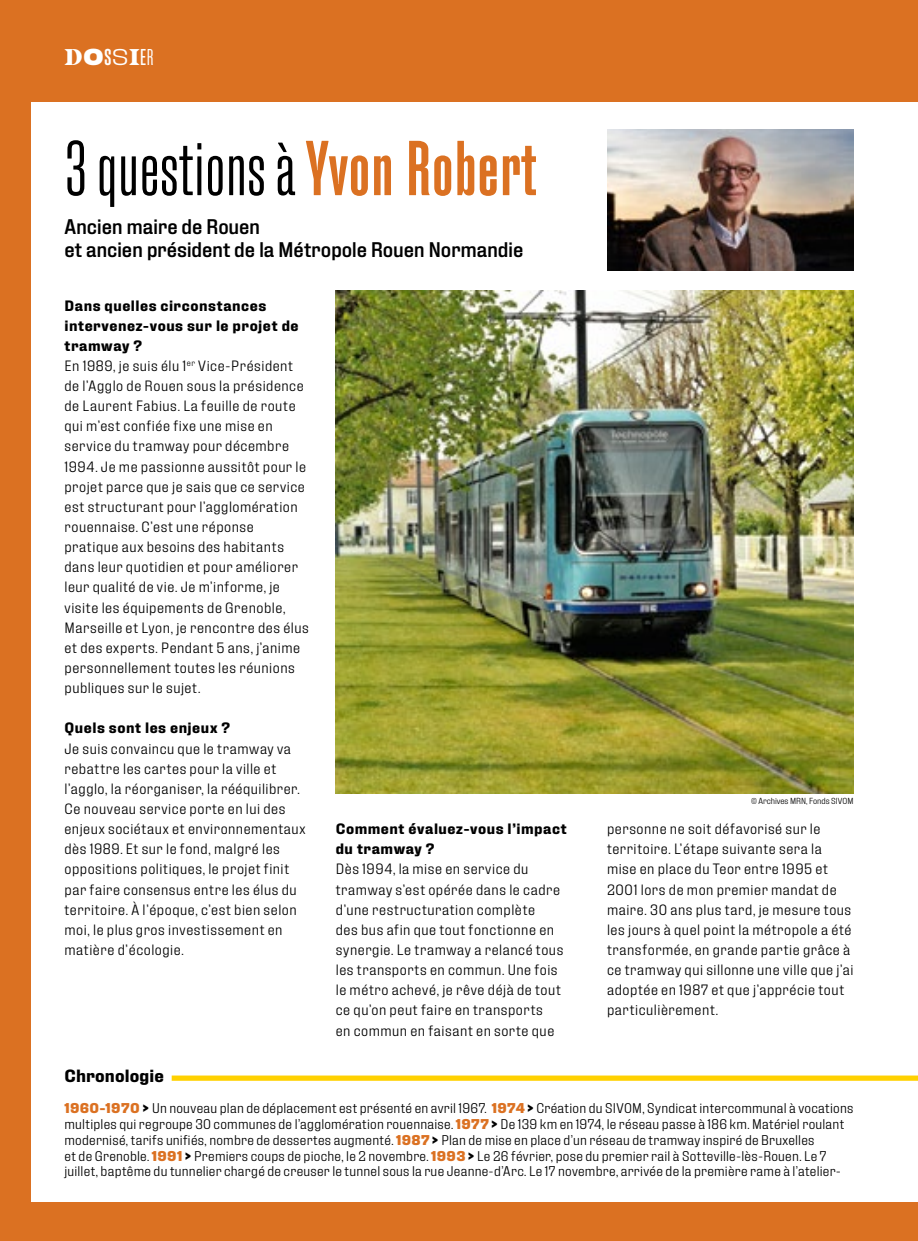
<style>
.page{position:relative;width:918px;height:1241px;background:#fff}
.page>*{position:absolute;margin:0;border:0;box-sizing:border-box;transform-origin:0 0}
.t1{font:300 condensed 77px "Fixture";color:#000}
.t2{font:900 22.75px "Beirut Display Trial";color:#fff}
.t3{font:500 21px/22.8px "Fixture";letter-spacing:-.015em;color:#000}
.t4{font:700 17.5px "Fixture";letter-spacing:.005em;color:#000}
.t5{font:300 14.88px/20.1px "Fixture";letter-spacing:.035em;color:#000}
.t6{font:700 14.88px/20.1px "Fixture";letter-spacing:.035em;color:#000}
.t7{font:300 14px/15.8px "Fixture";letter-spacing:.02em;color:#000}
.t8{font:300 8.75px "Fixture";color:#000}
.s1{font-family:"Fixture";font-stretch:expanded}
.s2{font-family:"Fixture";font-weight:500;font-stretch:condensed}
.s3{font-family:"Fixture";font-weight:300;font-stretch:expanded}
.s4{font-family:"Fixture";font-weight:400;font-stretch:condensed}
.s5{font-family:"Fixture";font-weight:300;font-stretch:condensed}
.s6{font-weight:500;color:#db7122}
.s7{font-weight:700}
.s8{font-weight:800;color:#db7122}
.s9{font-weight:800}
</style>
<div class="page">
<div style="left:0;top:0;width:918px;height:1240px;background:#db7122"></div>
<div style="left:32px;top:102px;width:886px;height:1098px;background:#fff"></div>
<div style="left:172px;top:1075px;width:746px;height:5px;background:#ffd100"></div>
<img style="left:607px;top:129px;width:246px;height:141px">
<img style="left:336px;top:290px;width:517px;height:503px">
<h2 class="t2" style="left:65px;top:47px;width:90px">D<span class="s1">O</span><span class="s2">S</span><span class="s3">S</span>I<span class="s4">E</span><span class="s5">R</span></h2>
<h1 class="t1" style="left:64px;top:121px;width:474px">3 questions à <span class="s6">Yvon Robert</span></h1>
<h3 class="t3" style="left:64px;top:215px;width:460px">Ancien maire de Rouen<br>et ancien président de la Métropole Rouen Normandie</h3>
<p class="t5" style="left:64px;top:295px;width:246px"><span class="s7">Dans quelles circonstances intervenez-vous sur le projet de tramway ?<br></span>En 1989, je suis élu 1<sup>er</sup> Vice-Président de l’Agglo de Rouen sous la présidence de Laurent Fabius. La feuille de route qui m’est confiée fixe une mise en service du tramway pour décembre 1994. Je me passionne aussitôt pour le projet parce que je sais que ce service est structurant pour l’agglomération rouennaise. C’est une réponse pratique aux besoins des habitants dans leur quotidien et pour améliorer leur qualité de vie. Je m’informe, je visite les équipements de Grenoble, Marseille et Lyon, je rencontre des élus et des experts. Pendant 5 ans, j’anime personnellement toutes les réunions publiques sur le sujet.</p>
<p class="t6" style="left:64px;top:718px;width:167px">Quels sont les enjeux ?</p>
<p class="t5" style="left:64px;top:737px;width:243px">Je suis convaincu que le tramway va rebattre les cartes pour la ville et l’agglo, la réorganiser, la rééquilibrer.<br>Ce nouveau service porte en lui des enjeux sociétaux et environnementaux dès 1989. Et sur le fond, malgré les oppositions politiques, le projet finit par faire consensus entre les élus du territoire. À l’époque, c’est bien selon moi, le plus gros investissement en matière d’écologie.</p>
<p class="t6" style="left:336px;top:819px;width:232px">Comment évaluez-vous l’impact du tramway ?</p>
<p class="t5" style="left:336px;top:858px;width:229px">Dès 1994, la mise en service du tramway s’est opérée dans le cadre d’une restructuration complète<br>des bus afin que tout fonctionne en synergie. Le tramway a relancé tous les transports en commun. Une fois le métro achevé, je rêve déjà de tout ce qu’on peut faire en transports<br>en commun en faisant en sorte que</p>
<p class="t4" style="left:64px;top:1064px;width:101px">Chronologie</p>
<p class="t8" style="left:751px;top:795px;width:104px">© Archives MRN, Fonds SIVOM</p>
<p class="t5" style="left:607px;top:818px;width:248px">personne ne soit défavorisé sur le territoire. L’étape suivante sera la mise en place du Teor entre 1995 et 2001 lors de mon premier mandat de maire. 30 ans plus tard, je mesure tous les jours à quel point la métropole a été transformée, en grande partie grâce à ce tramway qui sillonne une ville que j’ai adoptée en 1987 et que j’apprécie tout particulièrement.</p>
<p class="t7" style="left:64px;top:1100px;width:790px"><span class="s8">1960-1970</span> <span class="s9">&gt;</span> Un nouveau plan de déplacement est présenté en avril 1967. <span class="s8">1974</span> <span class="s9">&gt;</span> Création du SIVOM, Syndicat intercommunal à vocations multiples qui regroupe 30 communes de l’agglomération rouennaise. <span class="s8">1977</span> <span class="s9">&gt;</span> De 139 km en 1974, le réseau passe à 186 km. Matériel roulant modernisé, tarifs unifiés, nombre de dessertes augmenté. <span class="s8">1987</span> <span class="s9">&gt;</span> Plan de mise en place d’un réseau de tramway inspiré de Bruxelles<br>et de Grenoble. <span class="s8">1991</span> <span class="s9">&gt;</span> Premiers coups de pioche, le 2 novembre. <span class="s8">1993</span> <span class="s9">&gt;</span> Le 26 février, pose du premier rail à Sotteville-lès-Rouen. Le 7 juillet, baptême du tunnelier chargé de creuser le tunnel sous la rue Jeanne-d’Arc. Le 17 novembre, arrivée de la première rame à l’atelier-</p>
</div>
